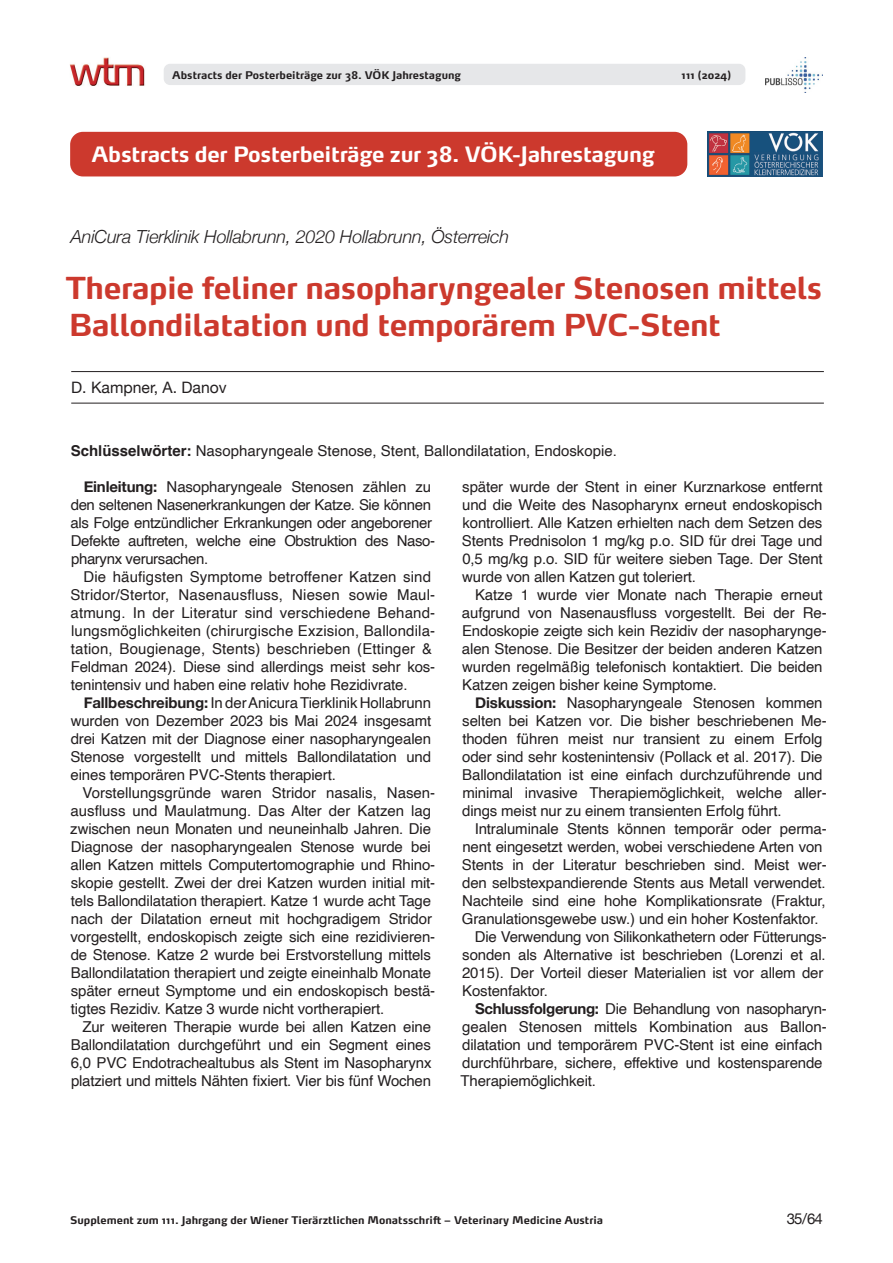
<style>
.page{position:relative;width:893px;height:1263px;background:#fff}
.page>*{position:absolute;margin:0;border:0;box-sizing:border-box;transform-origin:0 0}
.Artikel{font:700 30px/37.5px "Max OT";letter-spacing:-.015em;color:#cc392d}
.Head_negativ{font:700 21px "Max OT";letter-spacing:-.015em;color:#fff}
.t1{font:italic 300 18px "Helvetica Neue";letter-spacing:-.01em;color:#231f20}
.t2{font:15.75px "Helvetica Neue";color:#231f20}
.Text_Deutsch{font:15px/18px "Helvetica";letter-spacing:-.01em;color:#231f20}
.Text_Deutsch-2{font:15px/18px "Helvetica";letter-spacing:.01em;color:#231f20}
.Text_Deutsch_Buchtipp{font:15px "Helvetica";color:#231f20}
.t3{font:15px "Helvetica Neue";color:#231f20}
.t4{font:700 10.5px "Max OT";color:#231f20}
.s1{font-weight:700}
.s2{font-family:"Helvetica Neue";font-weight:700}
</style>
<div class="page">
<div style="left:164px;top:64px;width:581px;height:21px;background:#e6e7e9;border-radius:6px"></div>
<img style="left:70px;top:57px;width:75px;height:29px">
<img style="left:766px;top:58px;width:57px;height:35px">
<hr style="left:71px;top:371px;width:753px;height:1px;background:#231f20">
<hr style="left:71px;top:403px;width:753px;height:1px;background:#231f20">
<div style="left:70px;top:132px;width:617px;height:44px;background:#cc392d;border-radius:13px"></div>
<img style="left:708px;top:132px;width:115px;height:44px">
<p class="t4" style="left:172px;top:68px;width:290px">Abstracts der Posterbeiträge zur 38. VÖK Jahrestagung</p>
<p class="Head_negativ" style="left:91px;top:141px;width:565px">Abstracts der Posterbeiträge zur 38. VÖK-Jahrestagung</p>
<p class="t4" style="left:681px;top:68px;width:51px">111 (2024)</p>
<p class="t1" style="left:71px;top:223px;width:440px">AniCura Tierklinik Hollabrunn, 2020 Hollabrunn, Österreich</p>
<p class="Artikel" style="left:66px;top:268px;width:758px">Therapie feliner nasopharyngealer Stenosen mittels<br>Ballondilatation und temporärem PVC-Stent</p>
<p class="t2" style="left:71px;top:376px;width:157px">D. Kampner, A. Danov</p>
<p class="Text_Deutsch_Buchtipp" style="left:71px;top:439px;width:548px"><span class="s1">Schlüsselwörter:</span> Nasopharyngeale Stenose, Stent, Ballondilatation, Endoskopie.</p>
<p class="Text_Deutsch" style="left:71px;top:478px;width:366px;text-indent:13px"><span class="s2">Einleitung:</span> Nasopharyngeale Stenosen zählen zu den seltenen Nasenerkrankungen der Katze. Sie können als Folge entzündlicher Erkrankungen oder angeborener Defekte auftreten, welche eine Obstruktion des Naso&shy;pharynx verursachen.</p>
<p class="Text_Deutsch-2" style="left:70px;top:568px;width:366px;text-indent:13px">Die häufigsten Symptome betroffener Katzen sind Stridor/Stertor, Nasenausfluss, Niesen sowie Maul&shy;atmung. In der Literatur sind verschiedene Behand&shy;lungsmöglichkeiten (chirurgische Exzision, Ballondila&shy;tation, Bougienage, Stents) beschrieben (Ettinger &amp; Feldman 2024). Diese sind allerdings meist sehr kos&shy;tenintensiv und haben eine relativ hohe Rezidivrate.</p>
<p class="Text_Deutsch" style="left:70px;top:694px;width:362px;text-align:justify;text-indent:13px"><span class="s2">Fallbeschreibung:</span> In der Anicura Tierklinik Hollabrunn wurden von Dezember 2023 bis Mai 2024 insgesamt drei Katzen mit der Diagnose einer nasopharyngealen Stenose vorgestellt und mittels Ballondilatation und eines temporären PVC-Stents therapiert.</p>
<p class="Text_Deutsch" style="left:70px;top:784px;width:366px;text-indent:12px">Vorstellungsgründe waren Stridor nasalis, Nasen&shy;ausfluss und Maulatmung. Das Alter der Katzen lag zwischen neun Monaten und neuneinhalb Jahren. Die Diagnose der nasopharyngealen Stenose wurde bei allen Katzen mittels Computertomographie und Rhino&shy;skopie gestellt. Zwei der drei Katzen wurden initial mit&shy;tels Ballondilatation therapiert. Katze 1 wurde acht Tage nach der Dilatation erneut mit hochgradigem Stridor vorgestellt, endoskopisch zeigte sich eine rezidivieren&shy;de Stenose. Katze 2 wurde bei Erstvorstellung mittels Ballondilatation therapiert und zeigte eineinhalb Monate später erneut Symptome und ein endoskopisch bestä&shy;tigtes Rezidiv. Katze 3 wurde nicht vortherapiert.</p>
<p class="Text_Deutsch" style="left:71px;top:1018px;width:362px;text-align:justify;text-indent:12px">Zur weiteren Therapie wurde bei allen Katzen eine Ballondilatation durchgeführt und ein Segment eines 6,0 PVC Endotrachealtubus als Stent im Nasopharynx platziert und mittels Nähten fixiert. Vier bis fünf Wochen</p>
<p class="Text_Deutsch" style="left:462px;top:478px;width:362px;text-align:justify">später wurde der Stent in einer Kurznarkose entfernt und die Weite des Nasopharynx erneut endoskopisch kontrolliert. Alle Katzen erhielten nach dem Setzen des Stents Prednisolon 1 mg/kg p.o. SID für drei Tage und 0,5 mg/kg p.o. SID für weitere sieben Tage. Der Stent wurde von allen Katzen gut toleriert.</p>
<p class="Text_Deutsch" style="left:462px;top:586px;width:366px;text-indent:13px">Katze 1 wurde vier Monate nach Therapie erneut aufgrund von Nasenausfluss vorgestellt. Bei der Re-Endoskopie zeigte sich kein Rezidiv der nasopharynge&shy;alen Stenose. Die Besitzer der beiden anderen Katzen wurden regelmäßig telefonisch kontaktiert. Die beiden Katzen zeigen bisher keine Symptome.</p>
<p class="Text_Deutsch" style="left:462px;top:694px;width:366px;text-indent:13px"><span class="s2">Diskussion:</span> Nasopharyngeale Stenosen kommen selten bei Katzen vor. Die bisher beschriebenen Me&shy;thoden führen meist nur transient zu einem Erfolg oder sind sehr kostenintensiv (Pollack et al. 2017). Die Ballondilatation ist eine einfach durchzuführende und minimal invasive Therapiemöglichkeit, welche aller&shy;dings meist nur zu einem transienten Erfolg führt.</p>
<p class="Text_Deutsch" style="left:462px;top:820px;width:366px;text-indent:13px">Intraluminale Stents können temporär oder perma&shy;nent eingesetzt werden, wobei verschiedene Arten von Stents in der Literatur beschrieben sind. Meist wer&shy;den selbstexpandierende Stents aus Metall verwendet.<br>Nachteile sind eine hohe Komplikationsrate (Fraktur, Granulationsgewebe usw.) und ein hoher Kostenfaktor.</p>
<p class="Text_Deutsch" style="left:462px;top:928px;width:366px;text-indent:13px">Die Verwendung von Silikonkathetern oder Fütterungs&shy;sonden als Alternative ist beschrieben (Lorenzi et al.<br>2015). Der Vorteil dieser Materialien ist vor allem der Kostenfaktor.</p>
<p class="Text_Deutsch" style="left:460px;top:1000px;width:368px;text-indent:14px"><span class="s2">Schlussfolgerung:</span> Die Behandlung von nasopharyn&shy;gealen Stenosen mittels Kombination aus Ballon&shy;dilatation und temporärem PVC-Stent ist eine einfach durchführbare, sichere, effektive und kostensparende Therapiemöglichkeit.</p>
<p class="t4" style="left:70px;top:1213px;width:534px">Supplement zum 111. Jahrgang der Wiener Tierärztlichen Monatsschrift – Veterinary Medicine Austria</p>
<p class="t3" style="left:787px;top:1207px;width:37px">35/64</p>
</div>
